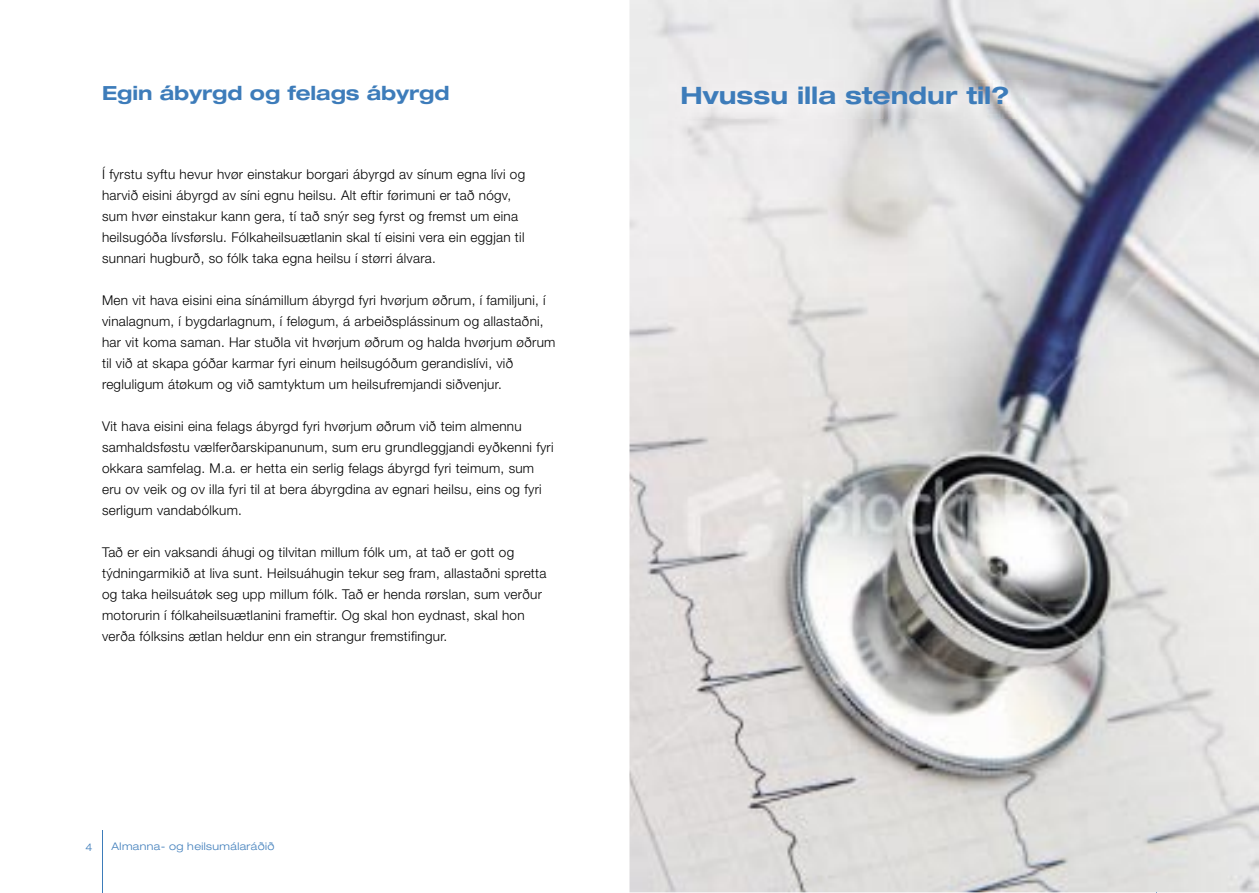
<style>
.page{position:relative;width:1259px;height:893px;background:#fff}
.page>*{position:absolute;margin:0;border:0;box-sizing:border-box;transform-origin:0 0}
.t1{font:700 expanded 24px "Helvetica Neue";color:#3d7cba}
.t2{font:700 expanded 19.5px "Helvetica Neue";color:#3d7cba}
.t3{font:300 13.5px/21px "Helvetica Neue";letter-spacing:.02em;color:#000}
.t4{font:300 expanded 10.5px "Helvetica Neue";letter-spacing:.04em;color:#3d7cba}
</style>
<div class="page">
<hr style="left:102px;top:830px;width:1px;height:63px;background:#3d7cba">
<hr style="left:1156px;top:830px;width:1px;height:63px;background:#3d7cba">
<img style="left:629px;top:0;width:630px;height:892px">
<img style="left:676px;top:81px;width:346px;height:38px">
<h2 class="t2" style="left:102px;top:81px;width:349px">Egin ábyrgd og felags ábyrgd</h2>
<h1 class="t1" style="left:680px;top:80px;width:330px">Hvussu illa stendur til?</h1>
<p class="t3" style="left:102px;top:164px;width:424px">Í fyrstu syftu hevur hvør einstakur borgari ábyrgd av sínum egna lívi og harvið eisini ábyrgd av síni egnu heilsu. Alt eftir førimuni er tað nógv, sum hvør einstakur kann gera, tí tað snýr seg fyrst og fremst um eina heilsugóða lívsførslu. Fólkaheilsuætlanin skal tí eisini vera ein eggjan til sunnari hugburð, so fólk taka egna heilsu í størri álvara.</p>
<p class="t3" style="left:102px;top:290px;width:455px">Men vit hava eisini eina sínámillum ábyrgd fyri hvørjum øðrum, í familjuni, í vinalagnum, í bygdarlagnum, í feløgum, á arbeiðsplássinum og allastaðni, har vit koma saman. Har stuðla vit hvørjum øðrum og halda hvørjum øðrum til við at skapa góðar karmar fyri einum heilsugóðum gerandislívi, við regluligum átøkum og við samtyktum um heilsufremjandi siðvenjur.</p>
<p class="t3" style="left:102px;top:416px;width:453px">Vit hava eisini eina felags ábyrgd fyri hvørjum øðrum við teim almennu samhaldsføstu vælferðarskipanunum, sum eru grundleggjandi eyðkenni fyri okkara samfelag. M.a. er hetta ein serlig felags ábyrgd fyri teimum, sum eru ov veik og ov illa fyri til at bera ábyrgdina av egnari heilsu, eins og fyri serligum vandabólkum.</p>
<p class="t3" style="left:102px;top:542px;width:446px">Tað er ein vaksandi áhugi og tilvitan millum fólk um, at tað er gott og týdningarmikið at liva sunt. Heilsuáhugin tekur seg fram, allastaðni spretta og taka heilsuátøk seg upp millum fólk. Tað er henda rørslan, sum verður motorurin í fólkaheilsuætlanini frameftir. Og skal hon eydnast, skal hon verða fólksins ætlan heldur enn ein strangur fremstifingur.</p>
<p class="t4" style="left:85px;top:841px;width:9px">4</p>
<p class="t4" style="left:112px;top:840px;width:164px">Almanna- og heilsumálaráðið</p>
</div>
